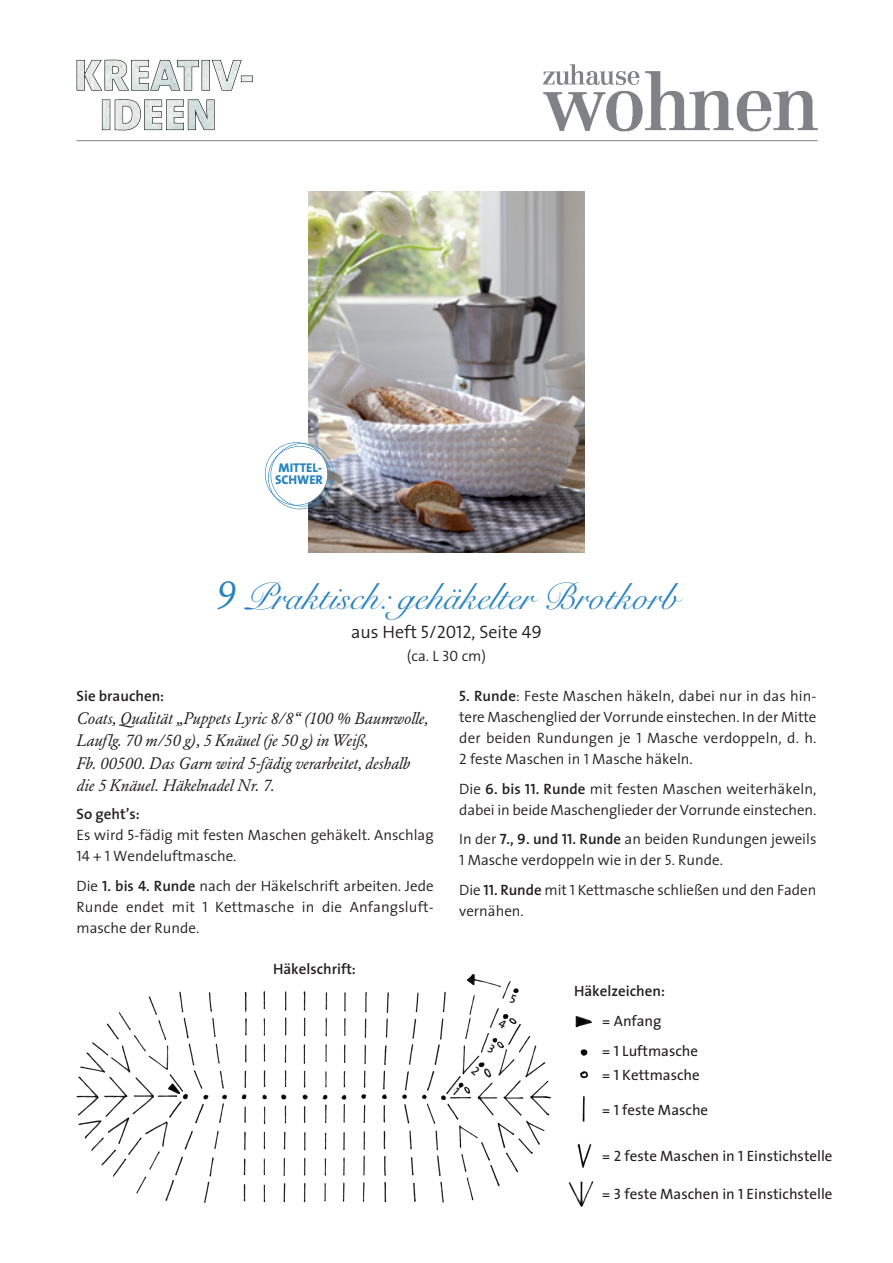
<style>
.page{position:relative;width:893px;height:1263px;background:#fff}
.page>*{position:absolute;margin:0;border:0;box-sizing:border-box;transform-origin:0 0}
.t1{font:37.5px "Snell Roundhand LT Script";color:#2a83be}
.t2{font:18px "The Sans Semi Light ZHW1";color:#231f20}
.t3{font:italic 16.5px/22.5px "Garamond Berth BQ";color:#231f20}
.t4{font:15px/21px "The Sans Semi Light ZHW1";color:#231f20}
.t5{font:15px/30px "The Sans ZHW1";color:#231f20}
.t6{font:15px "The Sans Semi Bold ZHW1";color:#231f20}
.t7{font:12.75px/12px "The Sans Extra Bol ZHW1";color:#2a83be}
.s1{font-family:"Garamond Berth BQ";font-style:italic;font-size:40.5px}
.s2{font-family:"The Sans Semi Bold ZHW1"}
</style>
<div class="page">
<svg style="left:102px;top:99px;width:113px;height:31px"></svg>
<svg style="left:77px;top:60px;width:176px;height:31px"></svg>
<div style="left:536px;top:60px;width:288px;height:85px;background:linear-gradient(to right,#fff,#fff)"></div>
<img style="left:536px;top:60px;width:288px;height:77px">
<hr style="left:77px;top:140px;width:741px;height:1px;background:#808285">
<img style="left:308px;top:191px;width:277px;height:362px">
<div style="left:265px;top:443px;width:62px;height:62px;background:#fff;border-radius:50%"></div>
<div style="left:265px;top:442px;width:63px;height:63px;border:1px solid #2a83be;border-radius:50%"></div>
<div style="left:271px;top:443px;width:63px;height:63px;border:1px solid #2a83be;border-radius:50%"></div>
<div style="left:268px;top:446px;width:63px;height:63px;border:1px solid #2a83be;border-radius:50%"></div>
<img style="left:568px;top:1016px;width:26px;height:191px">
<img style="left:76px;top:974px;width:475px;height:229px">
<svg style="left:451px;top:1086px;width:10px;height:10px"></svg>
<svg style="left:470px;top:1019px;width:44px;height:59px"></svg>
<svg style="left:509px;top:992px;width:12px;height:14px"></svg>
<p class="t7" style="left:275px;top:462px;width:49px">MITTEL-<br>SCHWER</p>
<h1 class="t1" style="left:215px;top:576px;width:465px"><span class="s1">9</span> Praktisch: gehäkelter Brotkorb</h1>
<p class="t2" style="left:351px;top:617px;width:192px">aus Heft 5/2012, Seite 49</p>
<p class="t4" style="left:407px;top:645px;width:81px">(ca. L 30 cm)</p>
<p class="t6" style="left:77px;top:684px;width:89px">Sie brauchen:</p>
<p class="t3" style="left:77px;top:707px;width:353px">Coats, Qualität „Puppets Lyric 8/8“ (100 % Baumwolle, Lauflg. 70 m/50 g), 5 Knäuel (je 50 g) in Weiß,<br>Fb. 00500. Das Garn wird 5-fädig verarbeitet, deshalb die 5 Knäuel. Häkelnadel Nr. 7.</p>
<p class="t6" style="left:77px;top:802px;width:65px">So geht’s:</p>
<p class="t4" style="left:77px;top:824px;width:359px">Es wird 5-fädig mit festen Maschen gehäkelt. Anschlag<br>14 + 1 Wendeluftmasche.</p>
<p class="t4" style="left:77px;top:875px;width:359px;text-align:justify">Die <span class="s2">1. bis 4. Runde</span> nach der Häkelschrift arbeiten. Jede Runde endet mit 1 Kettmasche in die Anfangsluft&shy;masche der Runde.</p>
<p class="t6" style="left:273px;top:956px;width:84px">Häkelschrift:</p>
<p class="t4" style="left:459px;top:685px;width:359px;text-align:justify"><span class="s2">5. Runde</span>: Feste Maschen häkeln, dabei nur in das hin&shy;tere Maschenglied der Vorrunde einstechen. In der Mitte der beiden Rundungen je 1 Masche verdoppeln, d. h.<br>2 feste Maschen in 1 Masche häkeln.</p>
<p class="t4" style="left:459px;top:778px;width:359px">Die <span class="s2">6. bis 11. Runde</span> mit festen Maschen weiterhäkeln, dabei in beide Maschenglieder der Vorrunde einstechen.</p>
<p class="t4" style="left:459px;top:828px;width:359px">In der <span class="s2">7., 9. und 11. Runde</span> an beiden Rundungen jeweils<br>1 Masche verdoppeln wie in der 5. Runde.</p>
<p class="t4" style="left:459px;top:879px;width:359px">Die <span class="s2">11. Runde</span> mit 1 Kettmasche schließen und den Faden vernähen.</p>
<p class="t6" style="left:574px;top:979px;width:93px">Häkelzeichen:</p>
<p class="t5" style="left:602px;top:1005px;width:98px">= Anfang<br>= 1 Luftmasche</p>
<p class="t5" style="left:602px;top:1059px;width:100px">= 1 Kettmasche</p>
<p class="t5" style="left:602px;top:1094px;width:108px">= 1 feste Masche</p>
<p class="t5" style="left:602px;top:1140px;width:232px">= 2 feste Maschen in 1 Einstichstelle</p>
<p class="t5" style="left:602px;top:1178px;width:232px">= 3 feste Maschen in 1 Einstichstelle</p>
</div>
